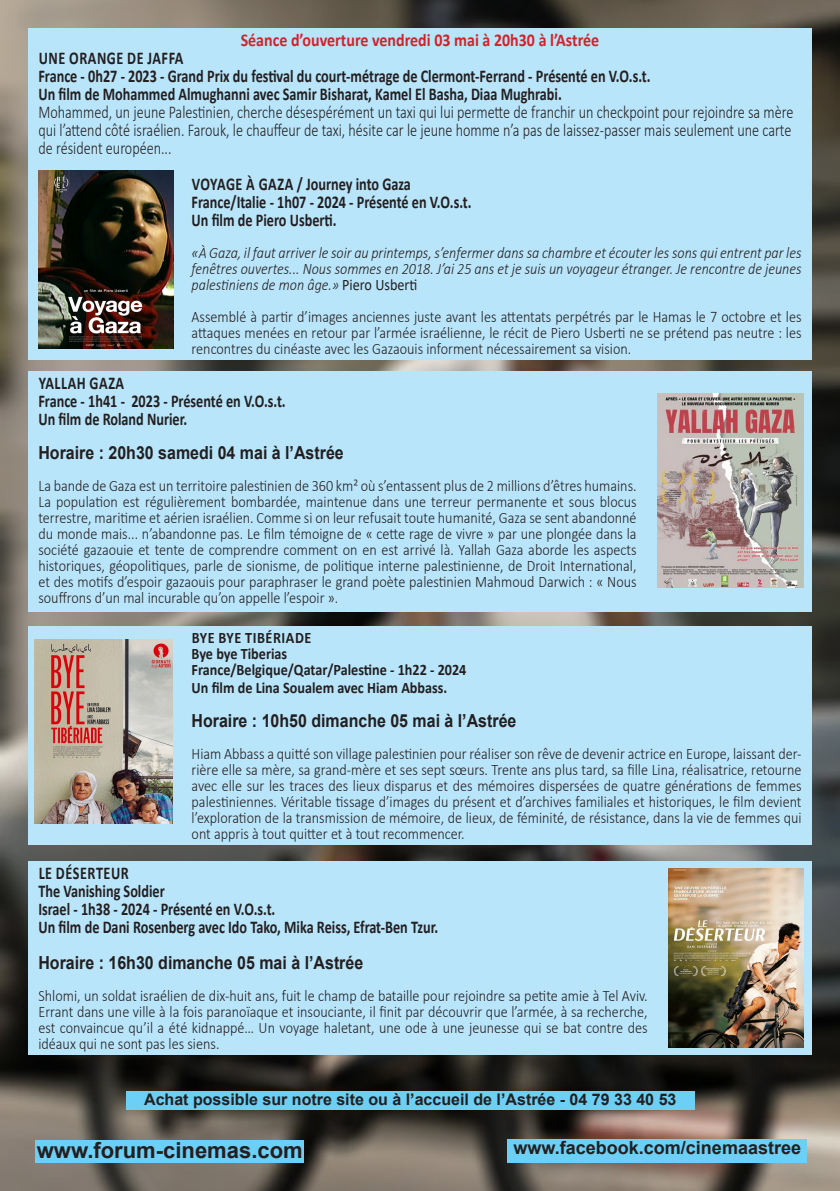
<style>
.page{position:relative;width:840px;height:1191px;background:#fff}
.page>*{position:absolute;margin:0;border:0;box-sizing:border-box;transform-origin:0 0}
.t1{font:700 22px "Arial";color:#231f20}
.t2{font:700 18px "Calibri";color:#231f20;scale:.79 1}
.t3{font:300 18px/18px "Calibri";color:#231f20;text-align:justify;scale:.79 1}
.t4{font:700 18px "Arial";color:#231f20;scale:.89 1}
.t5{font:700 18px "Calibri";color:#d1232a;scale:.89 1}
.t6{font:700 18px "Arial";color:#231f20}
.t7{font:700 18px "Calibri";letter-spacing:.04em;color:#231f20;scale:.79 1}
.t8{font:300 16px/16px "Calibri";color:#231f20;text-align:justify;scale:.89 1}
.t9{font:italic 300 16px/16px "Calibri";color:#231f20;text-align:justify;scale:.89 1}
.t10{font:700 16px "Calibri";color:#231f20;scale:.89 1}
.t11{font:700 16px "Arial";color:#231f20}
.t12{font:700 16px "Calibri";letter-spacing:.04em;color:#231f20;scale:.89 1}
.s1{font-weight:400;font-style:normal}
</style>
<div class="page">
<img style="left:0;top:1px;width:839px;height:1190px">
<div style="left:28px;top:28px;width:783px;height:332px;background:#b9e5fa"></div>
<img style="left:39px;top:170px;width:134px;height:179px">
<div style="left:28px;top:626px;width:783px;height:218px;background:#b9e5fa"></div>
<img style="left:34px;top:639px;width:139px;height:184px">
<div style="left:28px;top:861px;width:783px;height:193px;background:#b9e5fa"></div>
<img style="left:668px;top:868px;width:134px;height:179px">
<div style="left:28px;top:371px;width:783px;height:240px;background:#b9e5fa"></div>
<img style="left:657px;top:394px;width:145px;height:194px">
<div style="left:507px;top:1139px;width:299px;height:23px;background:#6bcff6"></div>
<div style="left:35px;top:1140px;width:269px;height:22px;background:#6bcff6"></div>
<div style="left:126px;top:1091px;width:568px;height:18px;background:#6bcff6"></div>
<p class="t5" style="left:240px;top:27px;width:404px">Séance d’ouverture vendredi 03 mai à 20h30 à l’Astrée</p>
<p class="t7" style="left:39px;top:45px;width:183px">Une orange de Jaffa</p>
<p class="t2" style="left:38px;top:63px;width:776px">France - 0h27 - 2023 - Grand Prix du festival du court-métrage de Clermont-Ferrand - Présenté en V.O.s.t.</p>
<p class="t2" style="left:38px;top:81px;width:663px">Un film de Mohammed Almughanni avec Samir Bisharat, Kamel El Basha, Diaa Mughrabi.</p>
<p class="t3" style="left:38px;top:103px;width:956px">Mohammed, un jeune Palestinien, cherche désespérément un taxi qui lui permette de franchir un checkpoint pour rejoindre sa mère qui l’attend côté israélien. Farouk, le chauffeur de taxi, hésite car le jeune homme n’a pas de laissez-passer mais seulement une carte de résident européen...</p>
<p class="t2" style="left:192px;top:171px;width:279px">Voyage à Gaza / Journey into Gaza</p>
<p class="t2" style="left:191px;top:189px;width:356px">France/Italie - 1h07 - 2024 - Présenté en V.O.s.t.</p>
<p class="t2" style="left:191px;top:207px;width:185px">Un film de Piero Usberti.</p>
<p class="t9" style="left:191px;top:244px;width:686px">«À Gaza, il faut arriver le soir au printemps, s’enfermer dans sa chambre et écouter les sons qui entrent par les fenêtres ouvertes... Nous sommes en 2018. J’ai 25 ans et je suis un voyageur étranger. Je rencontre de jeunes palestiniens de mon âge.» <span class="s1">Piero Usberti</span></p>
<p class="t8" style="left:191px;top:308px;width:686px">Assemblé à partir d’images anciennes juste avant les attentats perpétrés par le Hamas le 7 octobre et les attaques menées en retour par l’armée israélienne, le récit de Piero Usberti ne se prétend pas neutre : les rencontres du cinéaste avec les Gazaouis informent nécessairement sa vision.</p>
<p class="t2" style="left:39px;top:370px;width:11px">Yallah</p>
<p class="t2" style="left:90px;top:370px;width:43px">Gaza</p>
<p class="t2" style="left:38px;top:388px;width:314px">France - 1h41 - 2023 - Présenté en V.O.s.t.</p>
<p class="t2" style="left:38px;top:406px;width:190px">Un film de Roland Nurier.</p>
<p class="t4" style="left:38px;top:440px;width:344px">Horaire : 20h30 samedi 04 mai à l’Astrée</p>
<p class="t8" style="left:38px;top:477px;width:673px">La bande de Gaza est un territoire palestinien de 360 km² où s’entassent plus de 2 millions d’êtres humains.<br>La population est régulièrement bombardée, maintenue dans une terreur permanente et sous blocus terrestre, maritime et aérien israélien. Comme si on leur refusait toute humanité, Gaza se sent abandonné du monde mais... n’abandonne pas. Le film témoigne de « cette rage de vivre » par une plongée dans la société gazaouie et tente de comprendre comment on en est arrivé là. Yallah Gaza aborde les aspects historiques, géopolitiques, parle de sionisme, de politique interne palestinienne, de Droit International, et des motifs d’espoir gazaouis pour paraphraser le grand poète palestinien Mahmoud Darwich : « Nous souffrons d’un mal incurable qu’on appelle l’espoir ».</p>
<p class="t12" style="left:192px;top:626px;width:110px">Bye Bye Tibériade</p>
<p class="t10" style="left:191px;top:642px;width:109px">Bye bye Tiberias</p>
<p class="t10" style="left:191px;top:658px;width:310px">France/Belgique/Qatar/Palestine - 1h22 - 2024</p>
<p class="t10" style="left:191px;top:676px;width:289px">Un film de Lina Soualem avec Hiam Abbass.</p>
<p class="t4" style="left:191px;top:707px;width:366px">Horaire : 10h50 dimanche 05 mai à l’Astrée</p>
<p class="t8" style="left:191px;top:745px;width:686px">Hiam Abbass a quitté son village palestinien pour réaliser son rêve de devenir actrice en Europe, laissant der&shy;rière elle sa mère, sa grand-mère et ses sept sœurs. Trente ans plus tard, sa fille Lina, réalisatrice, retourne avec elle sur les traces des lieux disparus et des mémoires dispersées de quatre générations de femmes palestiniennes. Véritable tissage d’images du présent et d’archives familiales et historiques, le film devient l’exploration de la transmission de mémoire, de lieux, de féminité, de résistance, dans la vie de femmes qui ont appris à tout quitter et à tout recommencer.</p>
<p class="t2" style="left:39px;top:859px;width:116px">Le déserteu r</p>
<p class="t2" style="left:38px;top:877px;width:161px">The Vanishing Soldier</p>
<p class="t2" style="left:38px;top:895px;width:301px">Israel - 1h38 - 2024 - Présenté en V.O.s.t.</p>
<p class="t2" style="left:38px;top:913px;width:507px">Un film de Dani Rosenberg avec Ido Tako, Mika Reiss, Efrat-Ben Tzur.</p>
<p class="t4" style="left:38px;top:949px;width:366px">Horaire : 16h30 dimanche 05 mai à l’Astrée</p>
<p class="t8" style="left:38px;top:987px;width:685px">Shlomi, un soldat israélien de dix-huit ans, fuit le champ de bataille pour rejoindre sa petite amie à Tel Aviv.<br>Errant dans une ville à la fois paranoïaque et insouciante, il finit par découvrir que l’armée, à sa recherche, est convaincue qu’il a été kidnappé… Un voyage haletant, une ode à une jeunesse qui se bat contre des idéaux qui ne sont pas les siens.</p>
<p class="t11" style="left:144px;top:1088px;width:533px">Achat possible sur notre site ou à l’accueil de l’Astrée - 04 79 33 40 53</p>
<p class="t1" style="left:37px;top:1134px;width:267px">www.forum-cinemas.com</p>
<p class="t6" style="left:513px;top:1135px;width:289px">www.facebook.com/cinemaastree</p>
</div>
